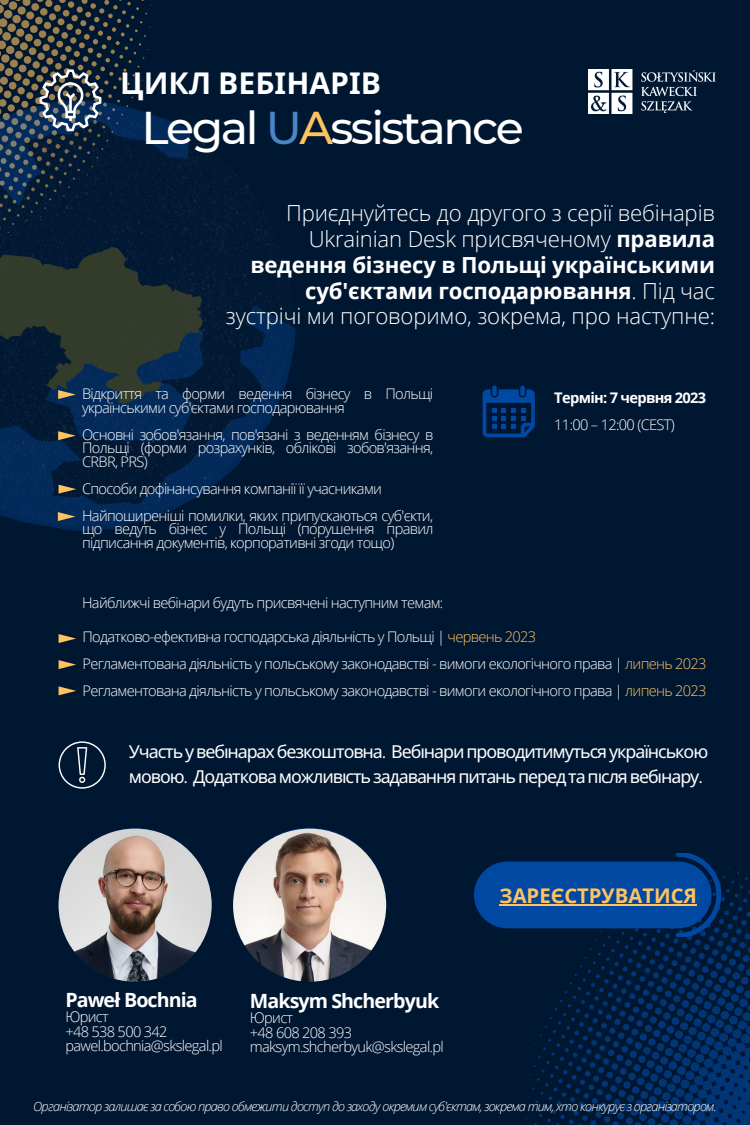
<style>
.page{position:relative;width:750px;height:1125px;background:#001732}
.page>*{position:absolute;margin:0;border:0;box-sizing:border-box;transform-origin:0 0}
.t1{font:500 45.8px "Montserrat";letter-spacing:-.055em;color:#fff}
.t2{font:700 30.15px "Noto Sans";color:#fff}
.t3{font:300 22.2px/25.9px "Open Sans";letter-spacing:-.005em;color:#fff;text-align:right}
.t4{font:700 20.25px "Open Sans";color:#fec360}
.t5{font:700 19.65px "Open Sans";letter-spacing:-.045em;color:#fff}
.t6{font:17.85px/24.8px "Noto Sans";letter-spacing:-.06em;color:#fff}
.t7{font:300 14.65px/13.5px "Open Sans";letter-spacing:-.045em;color:#fff;text-align:justify}
.t8{font:700 14.65px "Open Sans";letter-spacing:-.045em;color:#fff}
.t9{font:italic 300 12.75px "Open Sans";letter-spacing:-.06em;color:#fff}
.s1{color:#4a86c5}
.s2{color:#fec360}
.s3{font-weight:700}
.s4{font-family:"Inria Serif"}
</style>
<div class="page">
<svg style="left:0;top:114px;width:296px;height:417px"></svg>
<svg style="left:0;top:0;width:152px;height:233px"></svg>
<img style="left:588px;top:69px;width:127px;height:44px">
<div style="left:474px;top:861px;width:238px;height:67px;background:#0048a2;border-radius:33px"></div>
<svg style="left:523px;top:853px;width:227px;height:272px"></svg>
<hr style="left:500px;top:904px;width:197px;height:2px;background:#fec360">
<svg style="left:59px;top:634px;width:17px;height:9px"></svg>
<svg style="left:59px;top:660px;width:17px;height:9px"></svg>
<svg style="left:59px;top:686px;width:17px;height:9px"></svg>
<svg style="left:0;top:247px;width:204px;height:196px"></svg>
<svg style="left:59px;top:485px;width:17px;height:9px"></svg>
<svg style="left:58px;top:512px;width:17px;height:9px"></svg>
<svg style="left:59px;top:741px;width:47px;height:48px"></svg>
<img style="left:233px;top:829px;width:153px;height:153px;border-radius:50%">
<img style="left:59px;top:829px;width:153px;height:153px;border-radius:50%">
<div style="left:492px;top:386px;width:5px;height:10px;background:#0048a2;border-radius:2px"></div>
<div style="left:520px;top:386px;width:5px;height:10px;background:#0048a2;border-radius:2px"></div>
<svg style="left:483px;top:389px;width:52px;height:48px"></svg>
<p class="t2" style="left:120px;top:62px;width:262px">ЦИКЛ ВЕБІНАРІВ</p>
<p class="t1" style="left:142px;top:100px;width:384px">Legal <span class="s1">U</span><span class="s2">A</span>ssistance</p>
<p class="t3" style="left:226px;top:199px;width:491px">Приєднуйтесь до другого з серії вебінарів Ukrainian Desk присвяченому <span class="s3">правила ведення бізнесу в Польщі українськими суб'єктами господарювання</span>. Під час зустрічі ми поговоримо, зокрема, про наступне:</p>
<p class="t7" style="left:82px;top:387px;width:353px">Відкриття та форми ведення бізнесу в Польщі українськими суб'єктами господарювання</p>
<p class="t7" style="left:82px;top:428px;width:353px">Основні зобов'язання, пов'язані з веденням бізнесу в Польщі (форми розрахунків, облікові зобов'язання, CRBR, PRS)</p>
<p class="t7" style="left:82px;top:482px;width:301px">Cпособи дофінансування компанії її учасниками</p>
<p class="t7" style="left:82px;top:509px;width:353px">Найпоширеніші помилки, яких припускаються суб'єкти, що ведуть бізнес у Польщі (порушення правил підписання документів, корпоративні згоди тощо)</p>
<p class="t7" style="left:82px;top:595px;width:363px">Найближчі вебінари будуть присвячені наступним темам:</p>
<p class="t8" style="left:554px;top:387px;width:153px">Термін: 7 червня 2023</p>
<p class="t7" style="left:554px;top:417px;width:122px">11:00 – 12:00 (CEST)</p>
<p class="t7" style="left:83px;top:630px;width:455px">Податково-ефективна господарська діяльність у Польщі | <span class="s2">червень 2023</span></p>
<p class="t7" style="left:83px;top:657px;width:626px">Регламентована діяльність у польському законодавстві - вимоги екологічного права | <span class="s2">липень 2023</span></p>
<p class="t7" style="left:83px;top:684px;width:626px">Регламентована діяльність у польському законодавстві - вимоги екологічного права | <span class="s2">липень 2023</span></p>
<p class="t6" style="left:129px;top:739px;width:581px">Участь у вебі нарах безкоштовна<span class="s4">.</span> Вебі нари проводитимуться українською мовою<span class="s4">.</span> Додаткова можливість задавання питань перед та після вебі нару<span class="s4">.</span></p>
<p class="t5" style="left:65px;top:986px;width:134px">Paweł Bochnia</p>
<p class="t7" style="left:65px;top:1010px;width:45px">Юрист</p>
<p class="t7" style="left:65px;top:1024px;width:104px">+48 538 500 342</p>
<p class="t7" style="left:65px;top:1039px;width:159px">pawel.bochnia@skslegal.pl</p>
<p class="t5" style="left:250px;top:987px;width:191px">Maksym Shcherbyuk</p>
<p class="t7" style="left:250px;top:1011px;width:45px">Юрист</p>
<p class="t7" style="left:250px;top:1025px;width:104px">+48 608 208 393</p>
<p class="t7" style="left:250px;top:1040px;width:195px">maksym.shcherbyuk@skslegal.pl</p>
<p class="t4" style="left:500px;top:881px;width:199px">ЗАРЕЄСТРУВАТИСЯ</p>
<p class="t9" style="left:33px;top:1098px;width:685px">Організатор залишає за собою право обмежити доступ до заходу окремим суб'єктам, зокрема тим, хто конкурує з організатором.</p>
</div>
